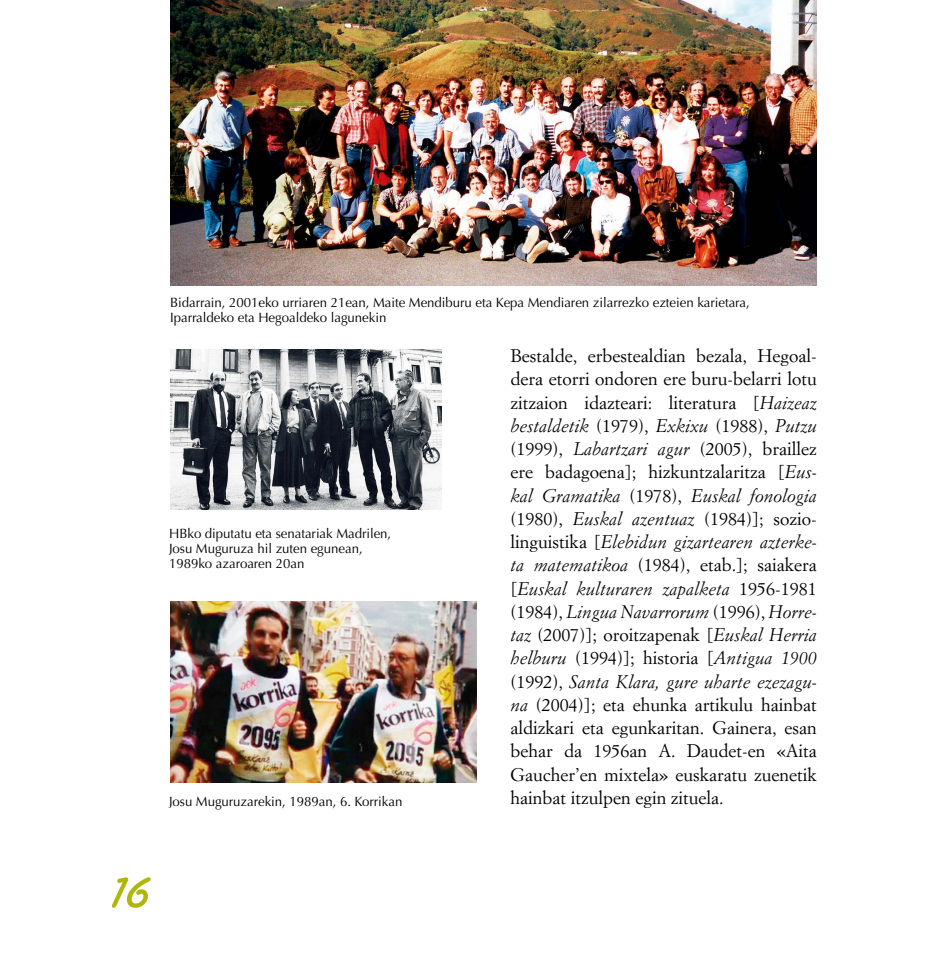
<style>
.page{position:relative;width:936px;height:978px;background:#fff}
.page>*{position:absolute;margin:0;border:0;box-sizing:border-box;transform-origin:0 0}
.t1{font:54px "Santa Fe Let Plain";color:#afb70a}
.t2{font:18px/23.2px "Simoncini Garamond";color:#000;text-align:justify}
.t3{font:13.5px/15px "Optima";letter-spacing:-.005em;color:#000}
.s1{font-style:italic}
</style>
<div class="page">
<img style="left:170px;top:0;width:646px;height:286px">
<img style="left:170px;top:602px;width:306px;height:180px">
<img style="left:170px;top:350px;width:271px;height:160px">
<p class="t3" style="left:170px;top:295px;width:581px">Bidarrain, 2001eko urriaren 21ean, Maite Mendiburu eta Kepa Mendiaren zilarrezko ezteien karietara,<br>Iparraldeko eta Hegoaldeko lagunekin</p>
<p class="t3" style="left:169px;top:526px;width:224px">HBko diputatu eta senatariak Madrilen,<br>Josu Muguruza hil zuten egunean,<br>1989ko azaroaren 20an</p>
<p class="t3" style="left:169px;top:794px;width:235px">Josu Muguruzarekin, 1989an, 6. Korrikan</p>
<p class="t2" style="left:510px;top:344px;width:308px">Bestalde, erbestealdian bezala, Hegoal&shy;dera etorri ondoren ere buru-belarri lotu zitzaion idazteari: literatura [<span class="s1">Haizeaz bestaldetik</span> (1979), <span class="s1">Exkixu</span> (1988), <span class="s1">Putzu </span>(1999), <span class="s1">Labartzari agur</span> (2005), braillez ere badagoena]; hizkuntzalaritza [<span class="s1">Eus&shy;kal Gramatika</span> (1978), <span class="s1">Euskal fonologia </span>(1980), <span class="s1">Euskal azentuaz</span> (1984)]; sozio&shy;linguistika [<span class="s1">Elebidun gizartearen azterke&shy;ta matematikoa</span> (1984), etab.]; saiakera [<span class="s1">Euskal kulturaren zapalketa</span> 1956-1981 (1984), <span class="s1">Lingua Navarrorum</span> (1996), <span class="s1">Horre&shy;taz</span> (2007)]; oroitzapenak [<span class="s1">Euskal Herria helburu</span> (1994)]; historia [<span class="s1">Antigua 1900 </span>(1992), <span class="s1">Santa Klara, gure uharte ezezagu&shy;na</span> (2004)]; eta ehunka artikulu hainbat aldizkari eta egunkaritan. Gainera, esan behar da 1956an A. Daudet-en «Aita Gaucher’en mixtela» euskaratu zuenetik hainbat itzulpen egin zituela.</p>
<h1 class="t1" style="left:112px;top:871px;width:38px">16</h1>
</div>
